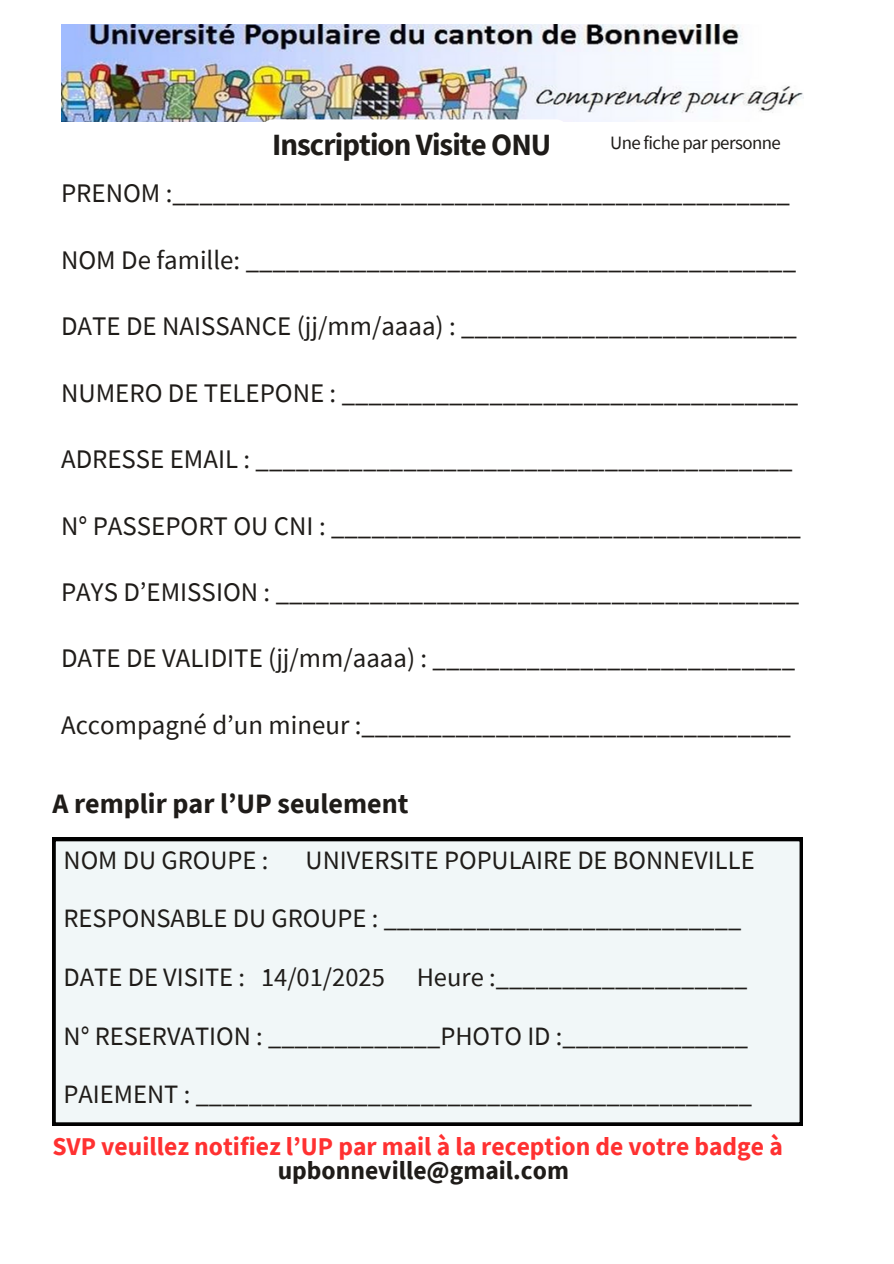
<style>
.page{position:relative;width:894px;height:1264px;background:#fff}
.page>*{position:absolute;margin:0;border:0;box-sizing:border-box;transform-origin:0 0}
.t1{font:700 30.9px "Source Sans Pro";letter-spacing:-.03em;color:#1f1c19}
.t2{font:700 28.05px "Source Sans Pro";color:#1f1c19}
.t3{font:26.85px "Source Sans Pro";color:#1f1c19}
.t4{font:26.55px "Source Sans Pro";color:#1f1c19}
.t5{font:700 25.65px/24.8px "Source Sans Pro";color:#ff3131;text-align:center}
.t6{font:18.9px "Source Sans Pro";letter-spacing:-.03em;color:#1f1c19}
.s1{color:#1f1c19}
</style>
<div class="page">
<img style="left:61px;top:24px;width:741px;height:97px">
<div style="left:52px;top:838px;width:750px;height:287px;background:#f1f7f8"></div>
<div style="left:260px;top:119px;width:308px;height:51px;background:#fff;border-radius:13px"></div>
<h4 class="t1" style="left:272px;top:124px;width:281px">Inscription Visite ONU</h4>
<h3 class="t6" style="left:610px;top:130px;width:172px">Une fiche par personne</h3>
<h1 class="t3" style="left:61px;top:176px;width:730px">PRENOM :______________________________________________</h1>
<p class="t3" style="left:61px;top:242px;width:736px">NOM De famille: _________________________________________</p>
<h2 class="t3" style="left:61px;top:309px;width:737px">DATE DE NAISSANCE (jj/mm/aaaa) : _________________________</h2>
<h4 class="t3" style="left:61px;top:375px;width:738px">NUMERO DE TELEPONE : __________________________________</h4>
<h4 class="t3" style="left:61px;top:442px;width:732px">ADRESSE EMAIL : ________________________________________</h4>
<h2 class="t3" style="left:61px;top:508px;width:741px">N° PASSEPORT OU CNI : ___________________________________</h2>
<h2 class="t3" style="left:61px;top:574px;width:739px">PAYS D’EMISSION : _______________________________________</h2>
<h2 class="t3" style="left:61px;top:641px;width:735px">DATE DE VALIDITE (jj/mm/aaaa) : ___________________________</h2>
<h2 class="t3" style="left:61px;top:707px;width:731px">Accompagné d’un mineur :________________________________</h2>
<h1 class="t2" style="left:52px;top:785px;width:357px">A remplir par l’UP seulement</h1>
<h4 class="t4" style="left:64px;top:842px;width:206px">NOM DU GROUPE :</h4>
<h4 class="t4" style="left:305px;top:842px;width:450px">UNIVERSITE POPULAIRE DE BONNEVILLE</h4>
<h4 class="t4" style="left:64px;top:901px;width:679px">RESPONSABLE DU GROUPE : ___________________________</h4>
<h4 class="t4" style="left:64px;top:959px;width:685px">DATE DE VISITE : 14/01/2025 Heure :___________________</h4>
<h4 class="t4" style="left:64px;top:1018px;width:685px">N° RESERVATION : _____________PHOTO ID :______________</h4>
<h4 class="t4" style="left:64px;top:1076px;width:689px">PAIEMENT : __________________________________________</h4>
<h4 class="t5" style="left:52px;top:1133px;width:731px">SVP veuillez notifiez l’UP par mail à la reception de votre badge à <span class="s1">upbonneville@gmail.com</span></h4>
</div>
